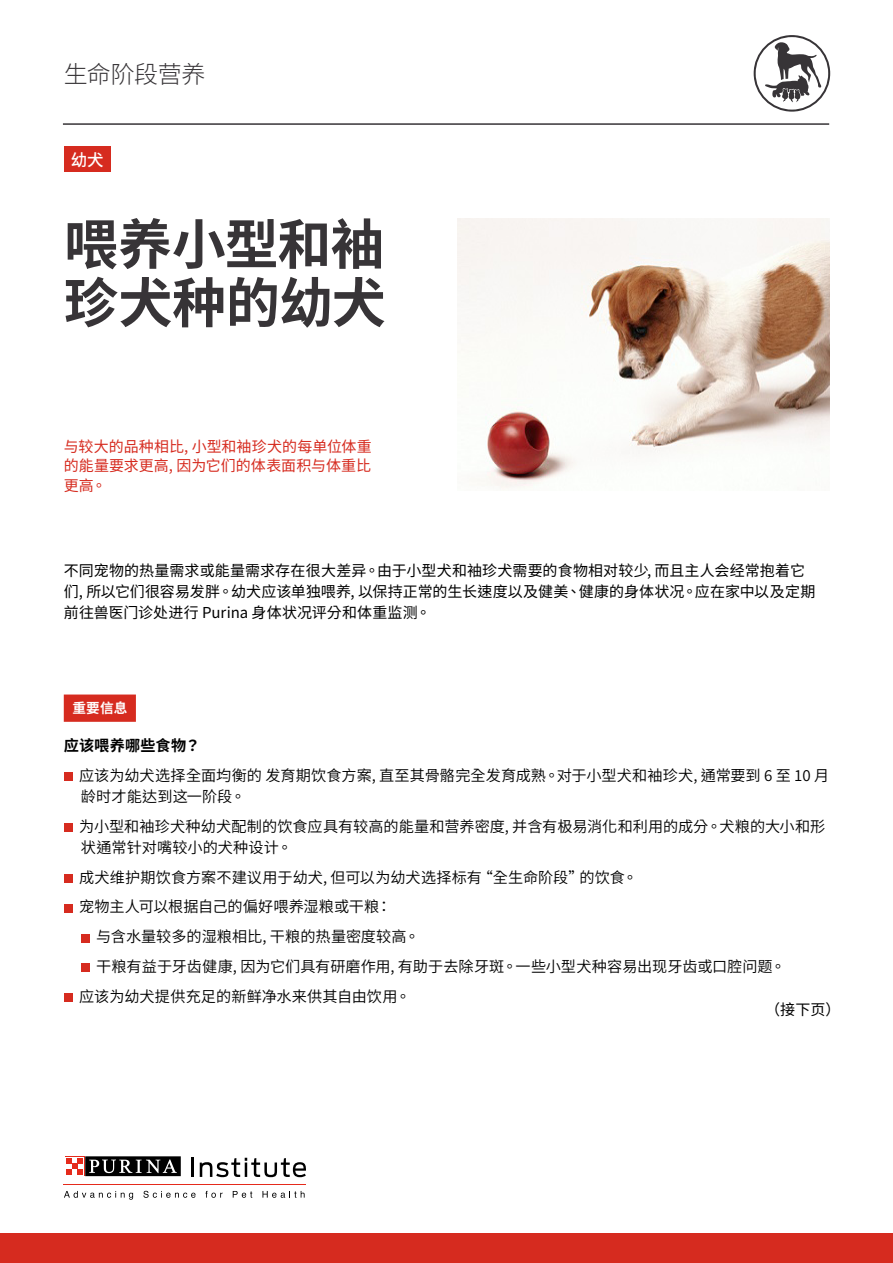
<style>
.page{position:relative;width:893px;height:1263px;background:#fff}
.page>*{position:absolute;margin:0;border:0;box-sizing:border-box;transform-origin:0 0}
.t1{font:700 54px/58.5px "Source Han Sans TC";letter-spacing:-.01em;color:#373437}
.t2{font:300 24px "Source Han Sans TC";letter-spacing:-.015em;color:#373437}
.t3{font:500 16.5px "Source Han Sans TC";color:#fff}
.t4{font:15.15px/21.1px "Source Han Sans TC";letter-spacing:.005em;color:#000}
.t5{font:700 15.15px "Source Han Sans TC";letter-spacing:.01em;color:#000}
.t6{font:15px/21px "Source Han Sans TC";letter-spacing:.005em;color:#000}
.t7{font:15px/19.5px "Source Han Sans TC";color:#d62b1f;text-align:justify}
.t8{font:700 13.65px "Source Han Sans TC";color:#fff}
</style>
<div class="page">
<svg style="left:754px;top:35px;width:76px;height:77px"></svg>
<div style="left:0;top:1233px;width:893px;height:30px;background:#d62b1f"></div>
<hr style="left:63px;top:123px;width:766px;height:2px;background:#373437">
<hr style="left:64px;top:1184px;width:242px;height:1px;background:#e52a1b">
<svg style="left:192px;top:1158px;width:2px;height:19px"></svg>
<svg style="left:200px;top:1158px;width:106px;height:19px"></svg>
<svg style="left:64px;top:1191px;width:69px;height:9px"></svg>
<svg style="left:143px;top:1191px;width:53px;height:7px"></svg>
<svg style="left:205px;top:1191px;width:18px;height:7px"></svg>
<svg style="left:233px;top:1191px;width:19px;height:7px"></svg>
<svg style="left:262px;top:1191px;width:43px;height:7px"></svg>
<svg style="left:85px;top:1176px;width:96px;height:1px"></svg>
<svg style="left:65px;top:1156px;width:20px;height:20px"></svg>
<div style="left:85px;top:1156px;width:96px;height:20px;background:#000"></div>
<svg style="left:89px;top:1159px;width:88px;height:14px"></svg>
<div style="left:65px;top:1157px;width:19px;height:18px;background:#fff"></div>
<svg style="left:66px;top:1158px;width:17px;height:17px"></svg>
<img style="left:458px;top:219px;width:371px;height:269px">
<div style="left:64px;top:146px;width:47px;height:26px;background:#d62b1f"></div>
<div style="left:64px;top:694px;width:72px;height:28px;background:#d62b1f"></div>
<div style="left:64px;top:772px;width:8px;height:9px;background:#d62b1f"></div>
<div style="left:64px;top:823px;width:8px;height:9px;background:#d62b1f"></div>
<div style="left:64px;top:874px;width:8px;height:9px;background:#d62b1f"></div>
<div style="left:64px;top:904px;width:8px;height:8px;background:#d62b1f"></div>
<div style="left:81px;top:934px;width:9px;height:8px;background:#d62b1f"></div>
<div style="left:81px;top:963px;width:9px;height:9px;background:#d62b1f"></div>
<div style="left:64px;top:993px;width:8px;height:9px;background:#d62b1f"></div>
<h2 class="t2" style="left:64px;top:61px;width:143px">生命阶段营养</h2>
<p class="t3" style="left:71px;top:150px;width:34px">幼犬</p>
<h1 class="t1" style="left:64px;top:216px;width:323px">喂养小型和袖珍犬种的幼犬</h1>
<p class="t7" style="left:64px;top:437px;width:310px">与较大的品种相比, 小型和袖珍犬的每单位体重的能量要求更高, 因为它们的体表面积与体重比更高。</p>
<p class="t6" style="left:64px;top:561px;width:753px">不同宠物的热量需求或能量需求存在很大差异。由于小型犬和袖珍犬需要的食物相对较少, 而且主人会经常抱着它们, 所以它们很容易发胖。幼犬应该单独喂养, 以保持正常的生长速度以及健美、健康的身体状况。应在家中以及定期前往兽医门诊处进行 Purina 身体状况评分和体重监测。</p>
<p class="t8" style="left:72px;top:700px;width:56px">重要信息</p>
<p class="t5" style="left:64px;top:737px;width:138px">应该喂养哪些食物？</p>
<p class="t4" style="left:79px;top:765px;width:751px">应该为幼犬选择全面均衡的 发育期饮食方案, 直至其骨骼完全发育成熟。对于小型犬和袖珍犬, 通常要到 6 至 10 月龄时才能达到这一阶段。</p>
<p class="t4" style="left:79px;top:816px;width:748px">为小型和袖珍犬种幼犬配制的饮食应具有较高的能量和营养密度, 并含有极易消化和利用的成分。犬粮的大小和形状通常针对嘴较小的犬种设计。</p>
<p class="t4" style="left:79px;top:867px;width:560px">成犬维护期饮食方案不建议用于幼犬, 但可以为幼犬选择标有“全生命阶段”的饮食。</p>
<p class="t4" style="left:79px;top:897px;width:314px">宠物主人可以根据自己的偏好喂养湿粮或干粮：</p>
<p class="t4" style="left:96px;top:926px;width:325px">与含水量较多的湿粮相比, 干粮的热量密度较高。</p>
<p class="t4" style="left:96px;top:956px;width:691px">干粮有益于牙齿健康, 因为它们具有研磨作用, 有助于去除牙斑。一些小型犬种容易出现牙齿或口腔问题。</p>
<p class="t4" style="left:79px;top:986px;width:333px">应该为幼犬提供充足的新鲜净水来供其自由饮用。</p>
<p class="t6" style="left:765px;top:999px;width:77px">（接下页）</p>
</div>
